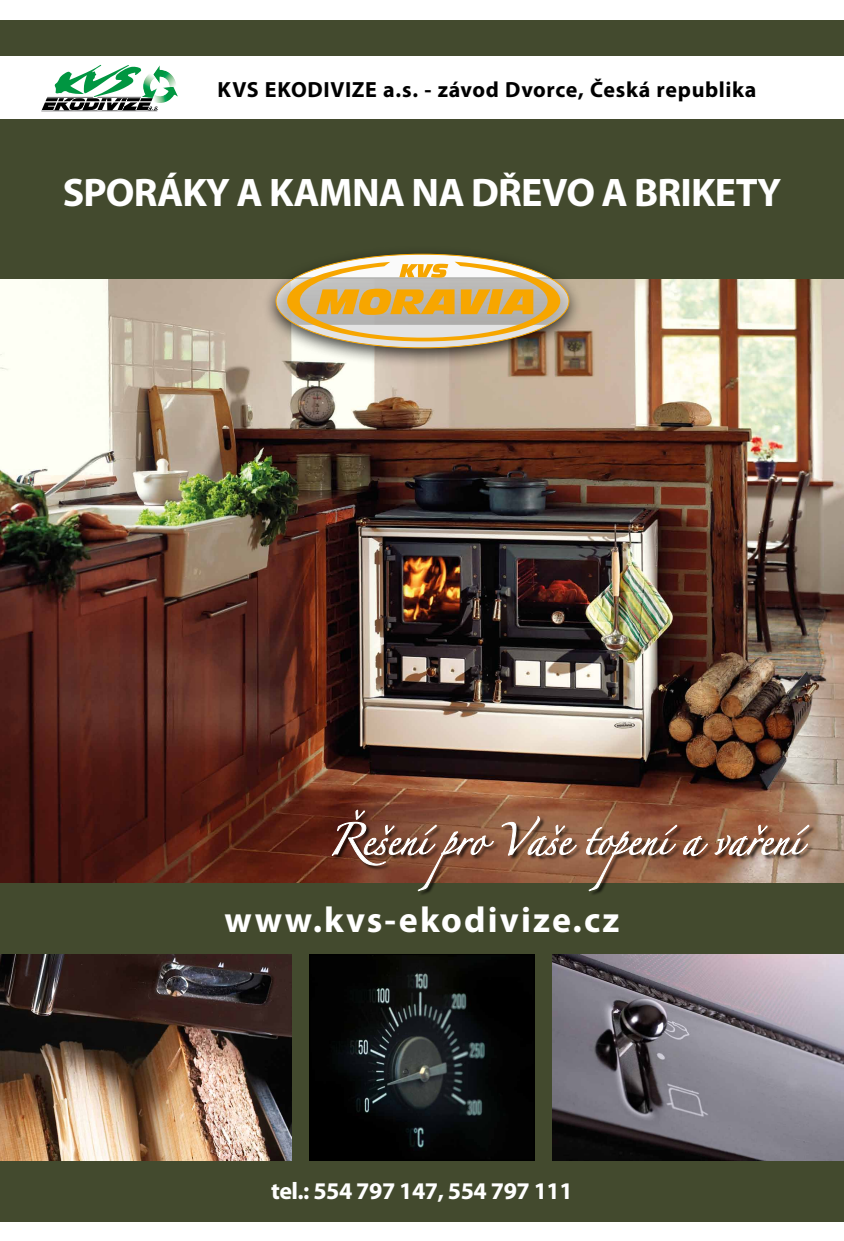
<style>
.page{position:relative;width:844px;height:1241px;background:#fff}
.page>*{position:absolute;margin:0;border:0;box-sizing:border-box;transform-origin:0 0}
.t1{font:700 40px "Myriad Pro";letter-spacing:-.02em;color:#fff}
.t2{font:700 36px "Myriad Pro";letter-spacing:.06em;color:#fff}
.t3{font:700 24px "Myriad Pro";letter-spacing:-.02em;color:#fff}
.t4{font:700 22px "Myriad Pro";letter-spacing:.03em;color:#000}
</style>
<div class="page">
<div style="left:0;top:120px;width:843px;height:159px;background:#434a2e"></div>
<div style="left:0;top:879px;width:843px;height:341px;background:#434a2e"></div>
<img style="left:311px;top:955px;width:221px;height:203px">
<div style="left:309px;top:953px;width:225px;height:207px;border:1px solid #000"></div>
<img style="left:552px;top:954px;width:291px;height:205px">
<img style="left:0;top:954px;width:291px;height:205px">
<div style="left:0;top:20px;width:843px;height:36px;background:#434a2e"></div>
<img style="left:0;top:279px;width:843px;height:603px">
<div style="left:332px;top:810px;width:482px;height:86px;background:#000;opacity:.75"></div>
<svg style="left:331px;top:809px;width:163px;height:81px"></svg>
<svg style="left:501px;top:815px;width:76px;height:41px;background:#a07d68"></svg>
<svg style="left:585px;top:824px;width:123px;height:66px"></svg>
<svg style="left:714px;top:824px;width:95px;height:32px"></svg>
<svg style="left:36px;top:64px;width:151px;height:56px"></svg>
<div style="left:262px;top:245px;width:320px;height:123px;background:#000;opacity:.75"></div>
<svg style="left:276px;top:254px;width:293px;height:94px;background:#c6ae7a"></svg>
<p class="t4" style="left:217px;top:76px;width:540px">KVS EKODIVIZE a.s. - závod Dvorce, Česká republika</p>
<h1 class="t1" style="left:63px;top:166px;width:720px">SPORÁKY A KAMNA NA DŘEVO A BRIKETY</h1>
<h2 class="t2" style="left:224px;top:896px;width:396px">www.kvs-ekodivize.cz</h2>
<p class="t3" style="left:271px;top:1175px;width:303px">tel.: 554 797 147, 554 797 111</p>
</div>
